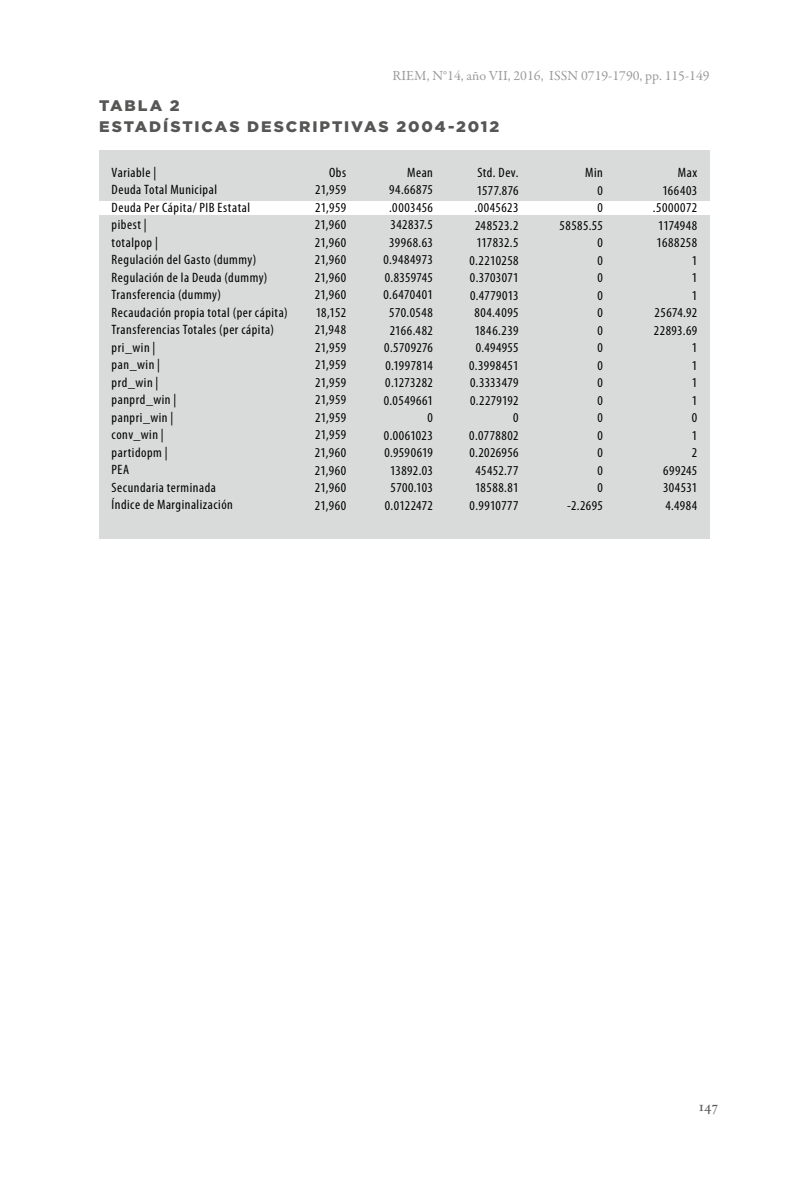
<style>
.page{position:relative;width:794px;height:1191px;background:#fff}
.page>*{position:absolute;margin:0;border:0;box-sizing:border-box;transform-origin:0 0}
.t1{font:900 15.22px/21px "Gotham";letter-spacing:.12em;color:#565655}
.t2{font:14px "Garamond Premr Pro";color:#6e6e6e}
.t3{font:14px "Hoefler Text";color:#565655}
.t4{font:condensed 13.65px/17.5px "Myriad Pro";letter-spacing:.035em;color:#000;text-align:right}
</style>
<div class="page">
<div style="left:99px;top:150px;width:610px;height:388px;background:#d9dada"></div>
<div style="left:99px;top:201px;width:610px;height:14px;background:#fff"></div>
<p class="t2" style="left:392px;top:67px;width:319px">RIEM, N°14, año VII, 2016, ISSN 0719-1790, pp. 115-149</p>
<p class="t1" style="left:99px;top:94px;width:401px">TABLA 2<br>ESTADÍSTICAS DESCRIPTIVAS 2004-2012</p>
<p class="t4" style="left:112px;top:163px;width:177px;text-align:left">Variable |<br>Deuda Total Municipal<br>Deuda Per Cápita/ PIB Estatal<br>pibest |<br>totalpop |<br>Regulación del Gasto (dummy)<br>Regulación de la Deuda (dummy)<br>Transferencia (dummy)<br>Recaudación propia total (per cápita)<br>Transferencias Totales (per cápita) pri_win |<br>pan_win |<br>prd_win |<br>panprd_win |<br>panpri_win |<br>conv_win |<br>partidopm |<br>PEA<br>Secundaria terminada<br>Índice de Marginalización</p>
<p class="t4" style="left:315px;top:163px;width:33px;text-align:justify;text-indent:14px">Obs 21,959<br>21,959<br>21,960<br>21,960<br>21,960<br>21,960<br>21,960<br>18,152<br>21,948<br>21,959<br>21,959<br>21,959<br>21,959<br>21,959<br>21,959<br>21,960<br>21,960<br>21,960<br>21,960</p>
<p class="t4" style="left:383px;top:163px;width:51px">Mean<br>94.66875 .0003456<br>342837.5<br>39968.63<br>0.9484973<br>0.8359745<br>0.6470401<br>570.0548<br>2166.482<br>0.5709276<br>0.1997814<br>0.1273282<br>0.0549661<br>0<br>0.0061023<br>0.9590619<br>13892.03<br>5700.103<br>0.0122472</p>
<p class="t4" style="left:469px;top:164px;width:51px">Std. Dev.<br>1577.876 .0045623<br>248523.2<br>117832.5<br>0.2210258<br>0.3703071<br>0.4779013<br>804.4095<br>1846.239<br>0.494955<br>0.3998451<br>0.3333479<br>0.2279192<br>0<br>0.0778802<br>0.2026956<br>45452.77<br>18588.81<br>0.9910777</p>
<p class="t4" style="left:559px;top:164px;width:45px">Min<br>0<br>0<br>58585.55<br>0<br>0<br>0<br>0<br>0<br>0<br>0<br>0<br>0<br>0<br>0<br>0<br>0<br>0<br>0 -2.2695</p>
<p class="t4" style="left:653px;top:164px;width:46px">Max<br>166403 .5000072<br>1174948<br>1688258<br>1<br>1<br>1<br>25674.92<br>22893.69<br>1<br>1<br>1<br>1<br>0<br>1<br>2<br>699245<br>304531<br>4.4984</p>
<p class="t3" style="left:699px;top:1098px;width:21px">147</p>
</div>
